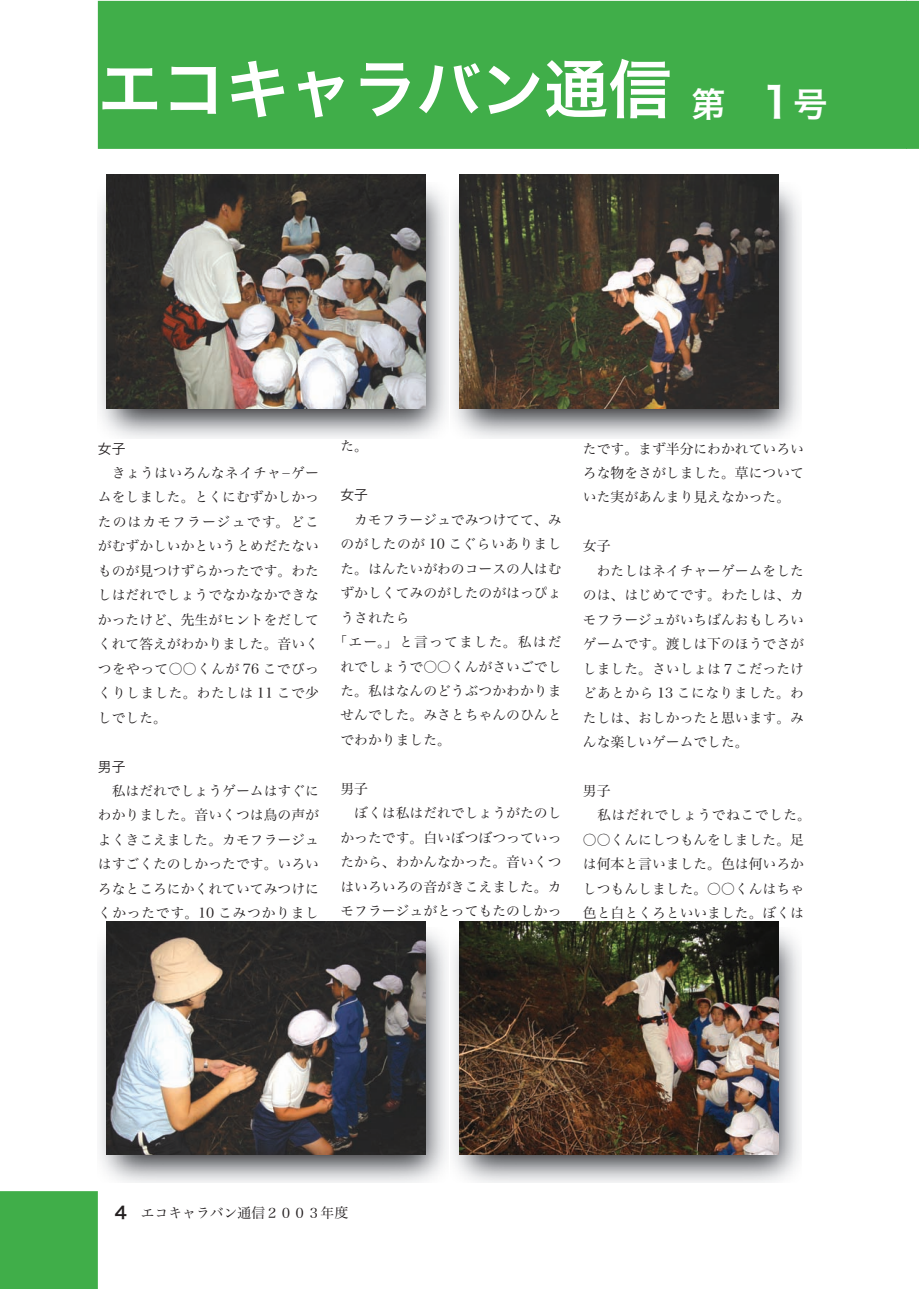
<style>
.page{position:relative;width:919px;height:1289px;background:#fff}
.page>*{position:absolute;margin:0;border:0;box-sizing:border-box;transform-origin:0 0}
.t1{font:63.75px "Hira Kaku Pro W6";color:#fff}
.t2{font:42.45px "Hira Kaku Pro W6";color:#fff}
.t3{font:13.8px/24.5px "Hira Min Pro W3";color:#231f20;text-align:justify}
.t4{font:13.8px/24.5px "Hira Min Pro W3";letter-spacing:.035em;color:#231f20}
.t5{font:13.8px "Hira Min Pro W3";letter-spacing:.025em;color:#231f20}
.t6{font:13.8px "Hira Min Pro W3";letter-spacing:.085em;color:#231f20}
.t7{font:13.8px "Hira Kaku Pro W3";color:#231f20}
.s1{font-size:34.05px}
.s2{font-family:"Hira Kaku Pro W6";font-size:16.95px}
</style>
<div class="page">
<div style="left:0;top:1191px;width:98px;height:97px;background:#40ae49"></div>
<div style="left:98px;top:1px;width:808px;height:148px;background:#40ae49"></div>
<div style="left:906px;top:1px;width:12px;height:148px;background:#40ae49"></div>
<img style="left:99px;top:183px;width:348px;height:255px">
<img style="left:452px;top:183px;width:348px;height:255px">
<img style="left:99px;top:927px;width:348px;height:255px">
<img style="left:452px;top:927px;width:348px;height:255px">
<img style="left:106px;top:174px;width:319px;height:234px">
<img style="left:459px;top:174px;width:319px;height:234px">
<img style="left:106px;top:921px;width:319px;height:233px">
<img style="left:459px;top:921px;width:319px;height:233px">
<h1 class="t1" style="left:98px;top:31px;width:731px">エコキャラバン通信<span class="s1">第　　号</span></h1>
<h2 class="t2" style="left:755px;top:64px;width:44px">１</h2>
<p class="t7" style="left:98px;top:436px;width:29px">女子</p>
<p class="t3" style="left:98px;top:459px;width:223px">　きょうはいろんなネイチャ-ゲームをしました。とくにむずかしかったのはカモフラージュです。どこがむずかしいかというとめだたないものが見つけずらかったです。わたしはだれでしょうでなかなかできなかったけど、先生がヒントをだしてくれて答えがわかりました。音いくつをやって○○くんが 76 こでびっくりしました。わたしは 11 こで少しでした。</p>
<p class="t7" style="left:98px;top:754px;width:29px">男子</p>
<p class="t3" style="left:98px;top:777px;width:223px">　私はだれでしょうゲームはすぐにわかりました。音いくつは鳥の声がよくきこえました。カモフラージュはすごくたのしかったです。いろいろなところにかくれていてみつけにくかったです。10 こみつかりまし</p>
<p class="t3" style="left:340px;top:433px;width:29px">た。</p>
<p class="t7" style="left:340px;top:483px;width:29px">女子</p>
<p class="t3" style="left:340px;top:506px;width:223px">　カモフラージュでみつけてて、み</p>
<p class="t5" style="left:340px;top:532px;width:223px">のがしたのが 10 こぐらいありまし</p>
<p class="t3" style="left:340px;top:555px;width:223px">た。はんたいがわのコースの人はむ</p>
<p class="t3" style="left:340px;top:579px;width:223px">ずかしくてみのがしたのがはっぴょ</p>
<p class="t3" style="left:340px;top:604px;width:71px">うされたら</p>
<p class="t6" style="left:333px;top:630px;width:229px">「エー。」と言ってました。私はだ</p>
<p class="t3" style="left:340px;top:653px;width:223px">れでしょうで○○くんがさいごでし</p>
<p class="t3" style="left:340px;top:677px;width:223px">た。私はなんのどうぶつかわかりま</p>
<p class="t3" style="left:340px;top:701px;width:223px">せんでした。みさとちゃんのひんと</p>
<p class="t3" style="left:340px;top:726px;width:112px">でわかりました。</p>
<p class="t3" style="left:340px;top:775px;width:223px;text-align:left">男子<br>　ぼくは私はだれでしょうがたのしかったです。白いぼつぼつっていったから、わかんなかった。音いくつはいろいろの音がきこえました。カモフラージュがとってもたのしかっ</p>
<p class="t3" style="left:583px;top:435px;width:223px">たです。まず半分にわかれていろいろな物をさがしました。草についていた実があんまり見えなかった。</p>
<p class="t3" style="left:583px;top:532px;width:223px;text-align:left">女子<br>　わたしはネイチャーゲームをしたのは、はじめてです。わたしは、カモフラージュがいちばんおもしろいゲームです。渡しは下のほうでさがしました。さいしょは７こだったけどあとから 13 こになりました。わたしは、おしかったと思います。みんな楽しいゲームでした。</p>
<p class="t4" style="left:583px;top:777px;width:230px">男子<br>　私はだれでしょうでねこでした。</p>
<p class="t3" style="left:583px;top:826px;width:223px">○○くんにしつもんをしました。足は何本と言いました。色は何いろかしつもんしました。○○くんはちゃ色と白とくろといいました。ぼくは</p>
<p class="t3" style="left:115px;top:1198px;width:235px"><span class="s2">4</span>　エコキャラバン通信２００３年度</p>
</div>
